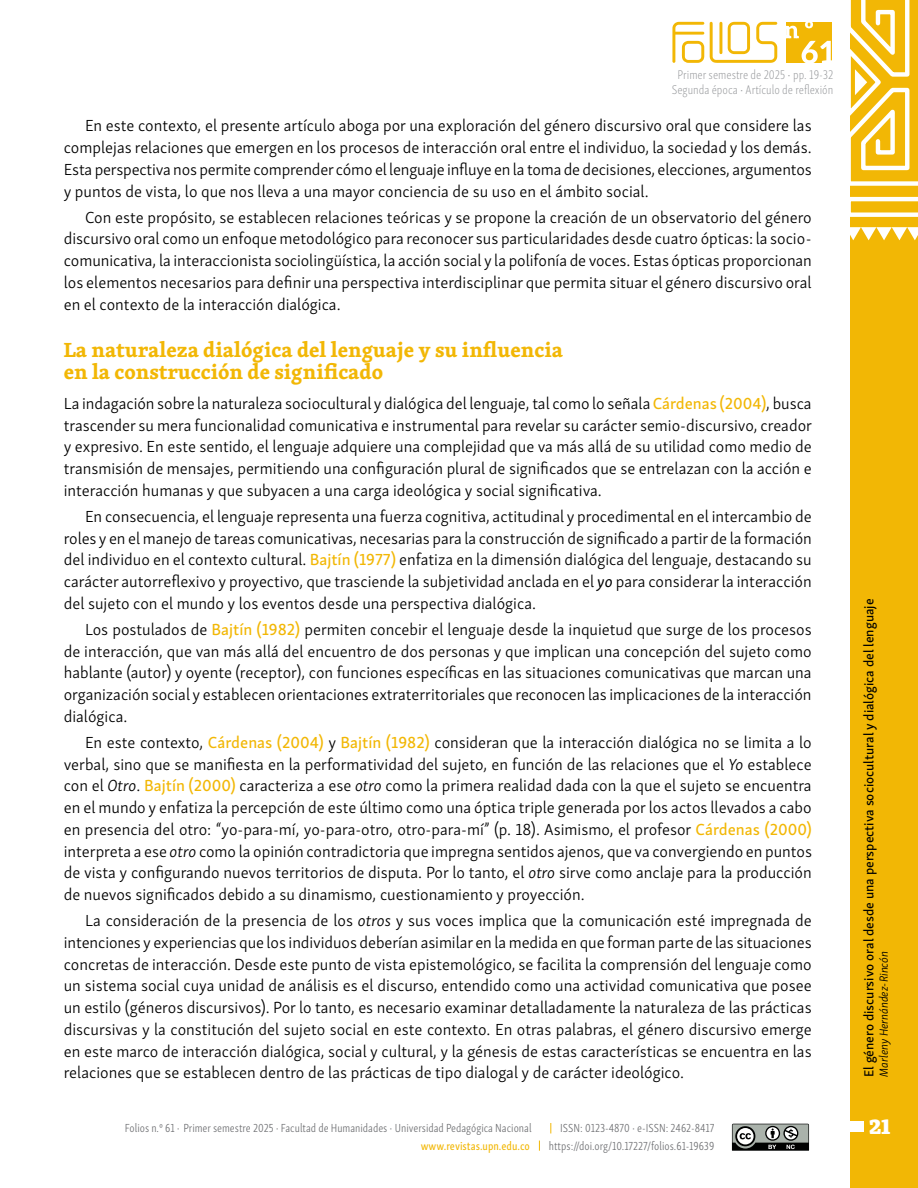
<style>
.page{position:relative;width:918px;height:1188px;background:#fff}
.page>*{position:absolute;margin:0;border:0;box-sizing:border-box;transform-origin:0 0}
.t1{font:800 22.5px "Skolar Latin";color:#fff}
.Subtítulo_1{font:700 21px/21.8px "Skolar Latin";color:#f2b705}
.Parrafo_sangria{font:300 16.5px/21.8px "Skolar Sans PE";color:#000;text-align:justify}
.Parrafo_inicial{font:300 16.5px/21.8px "Skolar Sans PE";color:#000;text-align:justify}
.t2{font:13.5px "Skolar Sans PE Me";color:#000}
.t3{font:12.9px/15.5px "Skolar Sans Latn Cp El";color:#939598;text-align:center}
.t4{font:300 12px "Skolar Sans Latn Cp";color:#6d6e71}
.t5{font:12px "Skolar Sans Latn Cp Me";color:#f2b705}
.t6{font:italic 300 12px "Skolar Sans PE";color:#000}
.s1{font-family:"Skolar Sans PE Me";font-weight:400;color:#f2b705}
.s2{font-weight:400;font-style:italic}
.s3{font-style:italic}
</style>
<div class="page">
<div style="left:850px;top:0;width:68px;height:1188px;background:#f2b705"></div>
<svg style="left:850px;top:0;width:68px;height:241px"></svg>
<svg style="left:672px;top:22px;width:32px;height:41px"></svg>
<svg style="left:710px;top:22px;width:67px;height:41px"></svg>
<svg style="left:732px;top:1124px;width:77px;height:27px;background:#737774"></svg>
<div style="left:849px;top:1121px;width:14px;height:11px;background:#fff"></div>
<svg style="left:786px;top:22px;width:46px;height:41px"></svg>
<p class="t3" style="left:672px;top:66px;width:163px">Primer semestre de 2025 ▪ pp. 19-32<br>Segunda época ▪ Artículo de reflexión</p>
<p class="Parrafo_sangria" style="left:64px;top:114px;width:749px;text-indent:21px">En este contexto, el presente artículo aboga por una exploración del género discursivo oral que considere las complejas relaciones que emergen en los procesos de interacción oral entre el individuo, la sociedad y los demás.<br>Esta perspectiva nos permite comprender cómo el lenguaje influye en la toma de decisiones, elecciones, argumentos y puntos de vista, lo que nos lleva a una mayor conciencia de su uso en el ámbito social.</p>
<p class="Parrafo_sangria" style="left:64px;top:205px;width:750px;text-indent:21px">Con este propósito, se establecen relaciones teóricas y se propone la creación de un observatorio del género discursivo oral como un enfoque metodológico para reconocer sus particularidades desde cuatro ópticas: la socio&shy;comunicativa, la interaccionista sociolingüística, la acción social y la polifonía de voces. Estas ópticas proporcionan los elementos necesarios para definir una perspectiva interdisciplinar que permita situar el género discursivo oral en el contexto de la interacción dialógica.</p>
<p class="Subtítulo_1" style="left:64px;top:338px;width:501px">La naturaleza dialógica del lenguaje y su influencia en la construcción de significado</p>
<p class="Parrafo_inicial" style="left:64px;top:391px;width:750px">La indagación sobre la naturaleza sociocultural y dialógica del lenguaje, tal como lo señala <span class="s1">Cárdenas (2004)</span>, busca trascender su mera funcionalidad comunicativa e instrumental para revelar su carácter semio-discursivo, creador y expresivo. En este sentido, el lenguaje adquiere una complejidad que va más allá de su utilidad como medio de transmisión de mensajes, permitiendo una configuración plural de significados que se entrelazan con la acción e interacción humanas y que subyacen a una carga ideológica y social significativa.</p>
<p class="Parrafo_sangria" style="left:64px;top:504px;width:750px;text-indent:21px">En consecuencia, el lenguaje representa una fuerza cognitiva, actitudinal y procedimental en el intercambio de roles y en el manejo de tareas comunicativas, necesarias para la construcción de significado a partir de la formación del individuo en el contexto cultural. <span class="s1">Bajtín (1977)</span> enfatiza en la dimensión dialógica del lenguaje, destacando su carácter autorreflexivo y proyectivo, que trasciende la subjetividad anclada en el <span class="s2">yo</span> para considerar la interacción del sujeto con el mundo y los eventos desde una perspectiva dialógica.</p>
<p class="Parrafo_sangria" style="left:64px;top:617px;width:749px;text-indent:21px">Los postulados de <span class="s1">Bajtín (1982)</span> permiten concebir el lenguaje desde la inquietud que surge de los procesos de interacción, que van más allá del encuentro de dos personas y que implican una concepción del sujeto como hablante (autor) y oyente (receptor), con funciones específicas en las situaciones comunicativas que marcan una organización social y establecen orientaciones extraterritoriales que reconocen las implicaciones de la interacción dialógica.</p>
<p class="Parrafo_sangria" style="left:64px;top:730px;width:750px;text-indent:21px">En este contexto, <span class="s1">Cárdenas (2004)</span> y <span class="s1">Bajtín (1982)</span> consideran que la interacción dialógica no se limita a lo verbal, sino que se manifiesta en la performatividad del sujeto, en función de las relaciones que el <span class="s3">Yo</span> establece con el <span class="s3">Otro</span>. <span class="s1">Bajtín (2000)</span> caracteriza a ese <span class="s3">otro</span> como la primera realidad dada con la que el sujeto se encuentra en el mundo y enfatiza la percepción de este último como una óptica triple generada por los actos llevados a cabo en presencia del otro: “yo-para-mí, yo-para-otro, otro-para-mí” (p. 18). Asimismo, el profesor <span class="s1">Cárdenas (2000) </span>interpreta a ese <span class="s3">otro</span> como la opinión contradictoria que impregna sentidos ajenos, que va convergiendo en puntos de vista y configurando nuevos territorios de disputa. Por lo tanto, el <span class="s3">otro</span> sirve como anclaje para la producción de nuevos significados debido a su dinamismo, cuestionamiento y proyección.</p>
<p class="Parrafo_sangria" style="left:64px;top:909px;width:749px;text-indent:21px">La consideración de la presencia de los <span class="s3">otros</span> y sus voces implica que la comunicación esté impregnada de intenciones y experiencias que los individuos deberían asimilar en la medida en que forman parte de las situaciones concretas de interacción. Desde este punto de vista epistemológico, se facilita la comprensión del lenguaje como un sistema social cuya unidad de análisis es el discurso, entendido como una actividad comunicativa que posee un estilo (géneros discursivos). Por lo tanto, es necesario examinar detalladamente la naturaleza de las prácticas discursivas y la constitución del sujeto social en este contexto. En otras palabras, el género discursivo emerge en este marco de interacción dialógica, social y cultural, y la génesis de estas características se encuentra en las relaciones que se establecen dentro de las prácticas de tipo dialogal y de carácter ideológico.</p>
<p class="t2" style="left:858px;top:1077px;width:480px;rotate:-90deg">El género discursivo oral desde una perspectiva sociocultural y dialógica del lenguaje</p>
<p class="t6" style="left:875px;top:1077px;width:127px;rotate:-90deg">Marleny Hernández-Rincón</p>
<p class="t4" style="left:125px;top:1119px;width:408px">Folios n.º 61 ▪ Primer semestre 2025 ▪ Facultad de Humanidades ▪ Universidad Pedagógica Nacional</p>
<p class="t4" style="left:560px;top:1119px;width:156px">ISSN: 0123-4870 ▪ e-ISSN: 2462-8417</p>
<h1 class="t1" style="left:869px;top:1107px;width:23px">21</h1>
<p class="t5" style="left:421px;top:1136px;width:111px">www.revistas.upn.edu.co</p>
<p class="t4" style="left:549px;top:1137px;width:167px">https://doi.org/10.17227/folios.61-19639</p>
</div>
